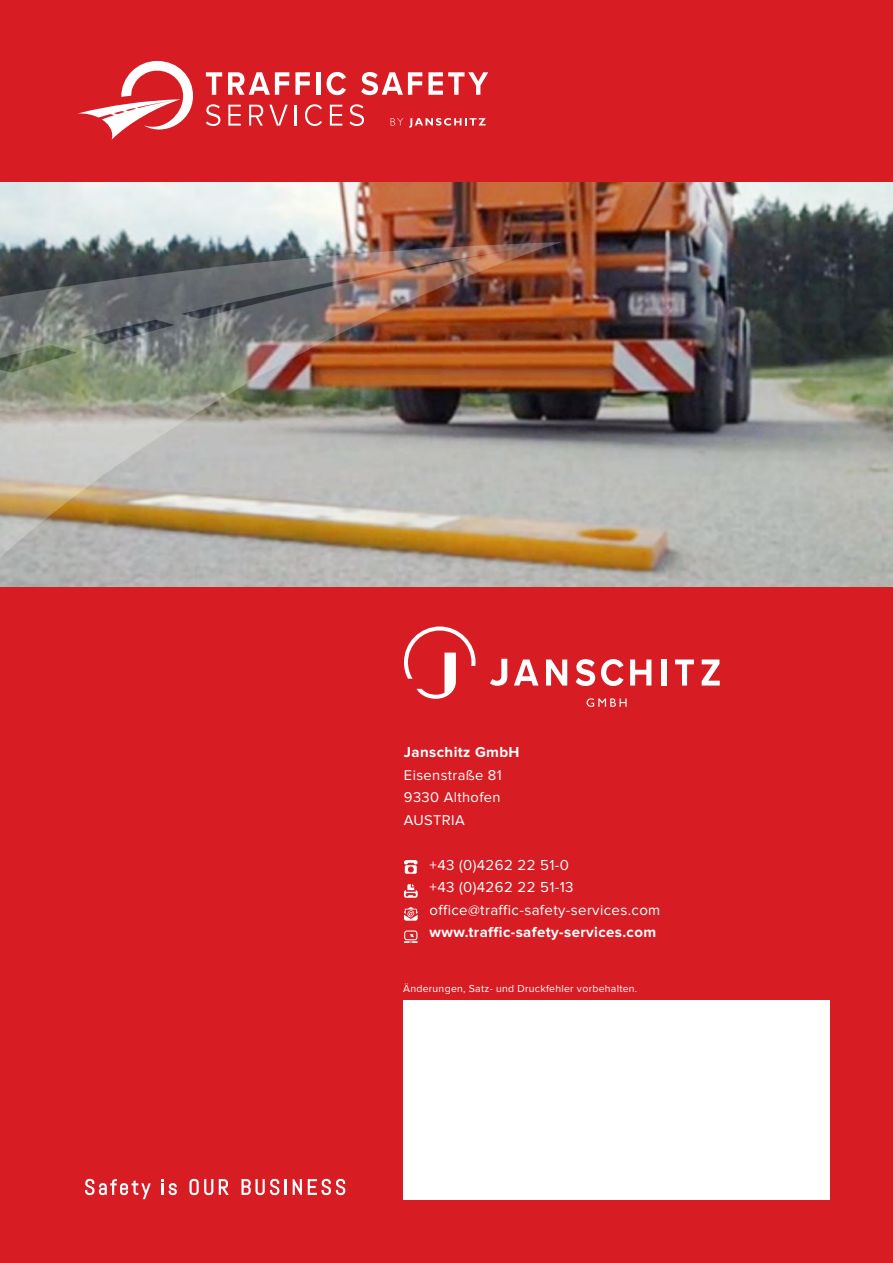
<style>
.page{position:relative;width:893px;height:1263px;background:#d81c23}
.page>*{position:absolute;margin:0;border:0;box-sizing:border-box;transform-origin:0 0}
.t1{font:15px/22.5px "Proxima Nova";letter-spacing:.025em;color:#fff}
.t2{font:700 15px "Proxima Nova";letter-spacing:.025em;color:#fff}
.t3{font:14.7px/22.5px "Proxima Nova";letter-spacing:.025em;color:#fff;text-align:justify}
.t4{font:10.5px "Proxima Nova";letter-spacing:.025em;color:#fff}
</style>
<div class="page">
<div style="left:403px;top:1000px;width:426px;height:199px;background:#fff"></div>
<svg style="left:404px;top:626px;width:71px;height:73px"></svg>
<svg style="left:490px;top:659px;width:17px;height:27px"></svg>
<svg style="left:514px;top:659px;width:24px;height:26px"></svg>
<svg style="left:546px;top:659px;width:21px;height:26px"></svg>
<svg style="left:576px;top:659px;width:19px;height:27px"></svg>
<svg style="left:601px;top:659px;width:23px;height:27px"></svg>
<svg style="left:630px;top:659px;width:21px;height:26px"></svg>
<div style="left:661px;top:659px;width:5px;height:26px;background:#fff"></div>
<svg style="left:675px;top:659px;width:19px;height:26px"></svg>
<svg style="left:702px;top:659px;width:18px;height:26px"></svg>
<svg style="left:587px;top:698px;width:40px;height:9px"></svg>
<svg style="left:404px;top:860px;width:14px;height:14px"></svg>
<svg style="left:404px;top:884px;width:14px;height:14px"></svg>
<svg style="left:404px;top:907px;width:14px;height:14px"></svg>
<svg style="left:85px;top:1179px;width:66px;height:20px"></svg>
<svg style="left:162px;top:1179px;width:15px;height:16px"></svg>
<svg style="left:189px;top:1179px;width:24px;height:16px"></svg>
<svg style="left:219px;top:1179px;width:10px;height:16px"></svg>
<svg style="left:241px;top:1179px;width:38px;height:16px"></svg>
<svg style="left:285px;top:1179px;width:2px;height:16px"></svg>
<svg style="left:293px;top:1179px;width:9px;height:16px"></svg>
<svg style="left:308px;top:1179px;width:37px;height:16px"></svg>
<svg style="left:404px;top:930px;width:14px;height:13px"></svg>
<svg style="left:78px;top:61px;width:115px;height:79px"></svg>
<svg style="left:206px;top:72px;width:16px;height:23px"></svg>
<svg style="left:228px;top:72px;width:61px;height:23px"></svg>
<svg style="left:295px;top:72px;width:15px;height:23px"></svg>
<hr style="left:316px;top:72px;width:4px;height:23px;background:#fff">
<svg style="left:327px;top:72px;width:19px;height:23px"></svg>
<svg style="left:361px;top:72px;width:61px;height:23px"></svg>
<svg style="left:428px;top:72px;width:60px;height:23px"></svg>
<svg style="left:206px;top:104px;width:14px;height:22px"></svg>
<svg style="left:228px;top:105px;width:13px;height:21px"></svg>
<svg style="left:249px;top:105px;width:14px;height:21px"></svg>
<svg style="left:269px;top:105px;width:19px;height:21px"></svg>
<hr style="left:295px;top:105px;width:2px;height:21px;background:#fff">
<svg style="left:305px;top:104px;width:17px;height:22px"></svg>
<svg style="left:330px;top:105px;width:12px;height:21px"></svg>
<svg style="left:350px;top:104px;width:14px;height:22px"></svg>
<svg style="left:391px;top:118px;width:12px;height:7px"></svg>
<svg style="left:409px;top:118px;width:77px;height:10px"></svg>
<img style="left:0;top:183px;width:893px;height:404px">
<img style="left:0;top:242px;width:562px;height:345px">
<p class="t2" style="left:404px;top:745px;width:117px">Janschitz GmbH</p>
<p class="t3" style="left:404px;top:764px;width:99px">Eisenstraße 81<br>9330 Althofen AUSTRIA</p>
<p class="t1" style="left:429px;top:854px;width:232px">+43 (0)4262 22 51-0<br>+43 (0)4262 22 51-13 office@traffic-safety-services.com</p>
<p class="t2" style="left:429px;top:925px;width:228px">www.traffic-safety-services.com</p>
<p class="t4" style="left:403px;top:983px;width:236px">Änderungen, Satz- und Druckfehler vorbehalten.</p>
</div>
